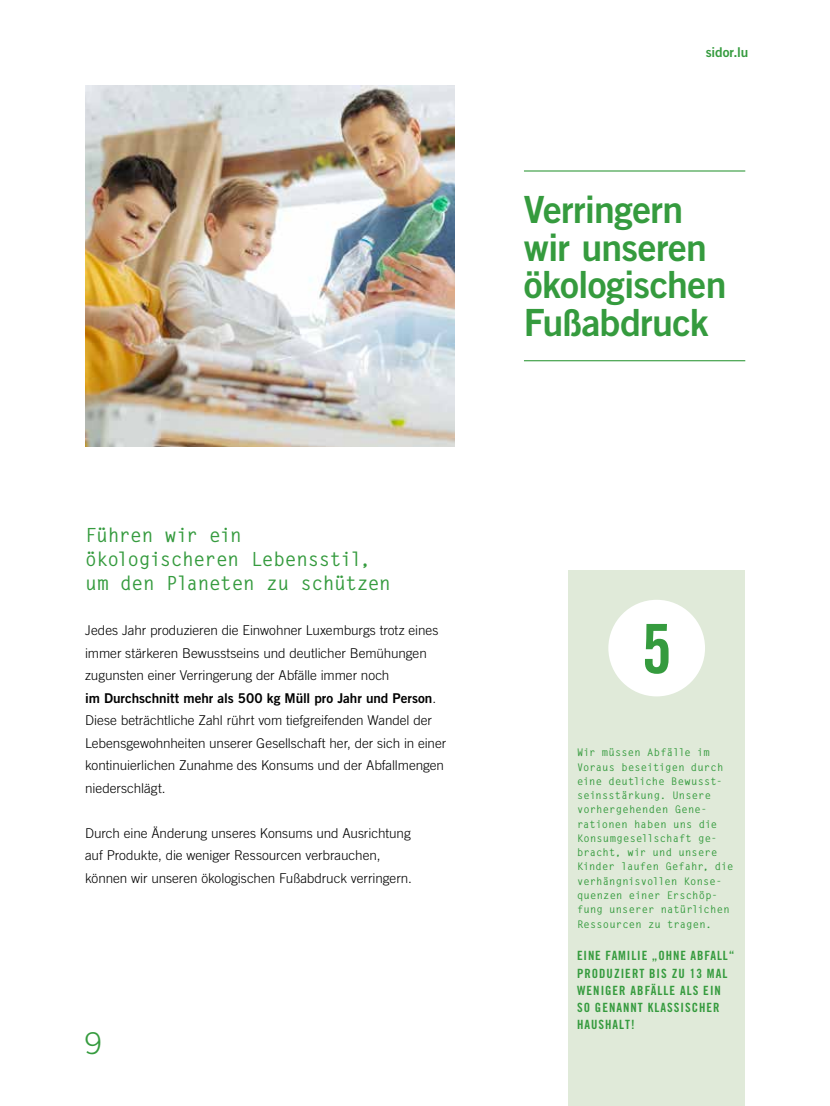
<style>
.page{position:relative;width:830px;height:1106px;background:#fff}
.page>*{position:absolute;margin:0;border:0;box-sizing:border-box;transform-origin:0 0}
.t1{font:68.1px "Trade Gothic LT Std Bd Cn 20";color:#359b3e}
.t2{font:37.5px/37.5px "Trade Gothic LT Std Bd 2";letter-spacing:-.02em;color:#359b3e}
.t3{font:300 30px "Trade Gothic LT Std";color:#359b3e}
.t4{font:700 19.5px/24px "Letter Gothic Std";letter-spacing:-.025em;color:#359b3e}
.t5{font:300 13.5px/22.5px "Trade Gothic LT Std";letter-spacing:-.005em;color:#000}
.t6{font:13.5px "Trade Gothic LT Std Bd 2";letter-spacing:-.005em;color:#000}
.t7{font:13.5px "Trade Gothic LT Std Bd 2";letter-spacing:-.01em;color:#359b3e}
.t8{font:12.75px/17.2px "Trade Gothic LT Std Bd Cn 20";letter-spacing:.08em;color:#359b3e}
.t9{font:700 10.5px/14.2px "Letter Gothic Std";letter-spacing:.015em;color:#359b3e}
.s1{font-family:"Trade Gothic LT Std";font-weight:300}
</style>
<div class="page">
<img style="left:85px;top:85px;width:369px;height:361px">
<div style="left:568px;top:570px;width:176px;height:536px;background:#e0ead9"></div>
<div style="left:608px;top:600px;width:96px;height:96px;background:#fff;border-radius:50%"></div>
<hr style="left:523px;top:170px;width:222px;height:1px;background:#359b3e">
<hr style="left:523px;top:360px;width:222px;height:1px;background:#359b3e">
<h3 class="t4" style="left:85px;top:523px;width:307px">Führen wir ein ökologischeren Lebensstil, um den Planeten zu schützen</h3>
<p class="t5" style="left:85px;top:618px;width:354px">Jedes Jahr produzieren die Einwohner Luxemburgs trotz eines immer stärkeren Bewusstseins und deutlicher Bemühungen zugunsten einer Verringerung der Abfälle immer noch</p>
<p class="t6" style="left:85px;top:689px;width:352px">im Durchschnitt mehr als 500 kg Müll pro Jahr und Person<span class="s1">.</span></p>
<p class="t5" style="left:85px;top:709px;width:362px">Diese beträchtliche Zahl rührt vom tiefgreifenden Wandel der Lebensgewohnheiten unserer Gesellschaft her, der sich in einer kontinuierlichen Zunahme des Konsums und der Abfallmengen niederschlägt.</p>
<p class="t5" style="left:85px;top:821px;width:328px">Durch eine Änderung unseres Konsums und Ausrichtung auf Produkte, die weniger Ressourcen verbrauchen, können wir unseren ökologischen Fußabdruck verringern.</p>
<h3 class="t3" style="left:85px;top:1025px;width:18px">9</h3>
<p class="t7" style="left:705px;top:43px;width:44px">sidor.lu</p>
<h2 class="t2" style="left:523px;top:190px;width:204px">Verringern wir unseren ökologischen<br>Fußabdruck</h2>
<h1 class="t1" style="left:641px;top:607px;width:32px">5</h1>
<p class="t9" style="left:576px;top:745px;width:158px">Wir müssen Abfälle im<br>Voraus beseitigen durch eine deutliche Bewusst&shy;seinsstärkung. Unsere vorhergehenden Gene&shy;rationen haben uns die<br>Konsumgesellschaft ge&shy;bracht, wir und unsere<br>Kinder laufen Gefahr, die verhängnisvollen Konse&shy;quenzen einer Erschöp&shy;fung unserer natürlichen<br>Ressourcen zu tragen.</p>
<p class="t8" style="left:576px;top:947px;width:159px">EINE FAMILIE „OHNE ABFALL“<br>PRODUZIERT BIS ZU 13 MAL<br>WENIGER ABFÄLLE ALS EIN<br>SO GENANNT KLASSISCHER<br>HAUSHALT!</p>
</div>
